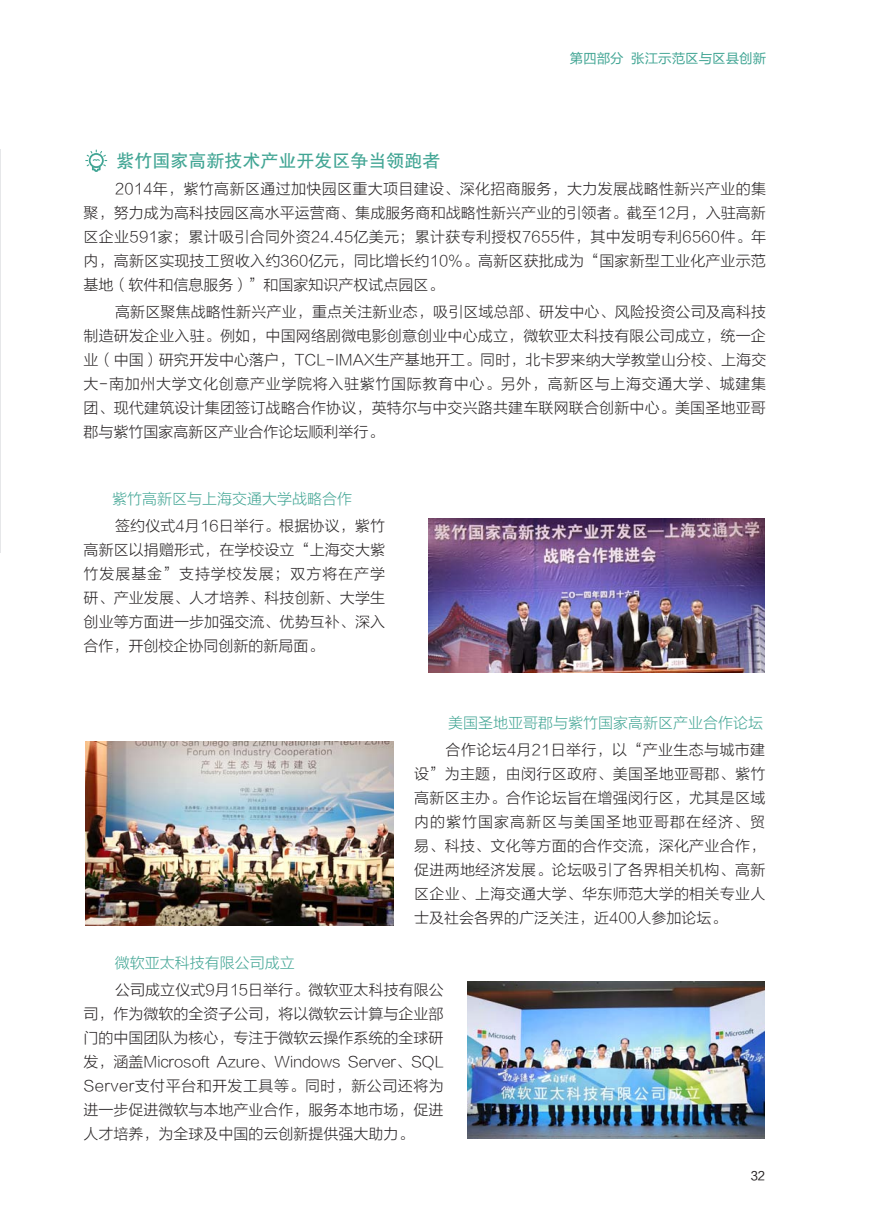
<style>
.page{position:relative;width:893px;height:1212px;background:#fff}
.page>*{position:absolute;margin:0;border:0;box-sizing:border-box;transform-origin:0 0}
.t1{font:18px "FZHTJW GB1 0";color:#41a594}
.t2{font:15px/24px "FZLTKHK GBK1 0";color:#231f20;text-align:justify}
.t3{font:15px "FZLTKHK GBK1 0";color:#41a594}
.t4{font:13.5px "FZLTHJW GB1 0";color:#41a594}
.t5{font:12px "FZLTHK GBK1 0";color:#231f20}
</style>
<div class="page">
<hr style="left:0;top:149px;width:1px;height:403px;background:#e6e7e9">
<svg style="left:85px;top:150px;width:22px;height:22px"></svg>
<img style="left:468px;top:982px;width:296px;height:156px">
<img style="left:85px;top:742px;width:308px;height:183px">
<img style="left:429px;top:518px;width:335px;height:155px">
<p class="t4" style="left:570px;top:51px;width:198px">第四部分 张江示范区与区县创新</p>
<p class="t1" style="left:116px;top:151px;width:325px">紫竹国家高新技术产业开发区争当领跑者</p>
<p class="t2" style="left:84px;top:177px;width:684px;text-indent:32px">2014年，紫竹高新区通过加快园区重大项目建设、深化招商服务，大力发展战略性新兴产业的集聚，努力成为高科技园区高水平运营商、集成服务商和战略性新兴产业的引领者。截至12月，入驻高新区企业591家；累计吸引合同外资24.45亿美元；累计获专利授权7655件，其中发明专利6560件。年内，高新区实现技工贸收入约360亿元，同比增长约10%。高新区获批成为“国家新型工业化产业示范基地（软件和信息服务）”和国家知识产权试点园区。</p>
<p class="t2" style="left:84px;top:300px;width:684px;text-indent:32px">高新区聚焦战略性新兴产业，重点关注新业态，吸引区域总部、研发中心、风险投资公司及高科技制造研发企业入驻。例如，中国网络剧微电影创意创业中心成立，微软亚太科技有限公司成立，统一企业（中国）研究开发中心落户，TCL-IMAX生产基地开工。同时，北卡罗来纳大学教堂山分校、上海交大-南加州大学文化创意产业学院将入驻紫竹国际教育中心。另外，高新区与上海交通大学、城建集团、现代建筑设计集团签订战略合作协议，英特尔与中交兴路共建车联网联合创新中心。美国圣地亚哥郡与紫竹国家高新区产业合作论坛顺利举行。</p>
<p class="t3" style="left:112px;top:490px;width:241px">紫竹高新区与上海交通大学战略合作</p>
<p class="t2" style="left:84px;top:514px;width:303px;text-indent:32px">签约仪式4月16日举行。根据协议，紫竹高新区以捐赠形式，在学校设立“上海交大紫竹发展基金”支持学校发展；双方将在产学研、产业发展、人才培养、科技创新、大学生创业等方面进一步加强交流、优势互补、深入合作，开创校企协同创新的新局面。</p>
<p class="t3" style="left:448px;top:714px;width:317px">美国圣地亚哥郡与紫竹国家高新区产业合作论坛</p>
<p class="t2" style="left:414px;top:738px;width:353px;text-indent:32px">合作论坛4月21日举行，以“产业生态与城市建设”为主题，由闵行区政府、美国圣地亚哥郡、紫竹高新区主办。合作论坛旨在增强闵行区，尤其是区域内的紫竹国家高新区与美国圣地亚哥郡在经济、贸易、科技、文化等方面的合作交流，深化产业合作，促进两地经济发展。论坛吸引了各界相关机构、高新区企业、上海交通大学、华东师范大学的相关专业人士及社会各界的广泛关注，近400人参加论坛。</p>
<p class="t3" style="left:115px;top:954px;width:181px">微软亚太科技有限公司成立</p>
<p class="t2" style="left:84px;top:978px;width:362px;text-indent:32px">公司成立仪式9月15日举行。微软亚太科技有限公司，作为微软的全资子公司，将以微软云计算与企业部门的中国团队为核心，专注于微软云操作系统的全球研发，涵盖Microsoft Azure、Windows Server、SQL Server支付平台和开发工具等。同时，新公司还将为进一步促进微软与本地产业合作，服务本地市场，促进人才培养，为全球及中国的云创新提供强大助力。</p>
<p class="t5" style="left:751px;top:1169px;width:16px">32</p>
</div>
